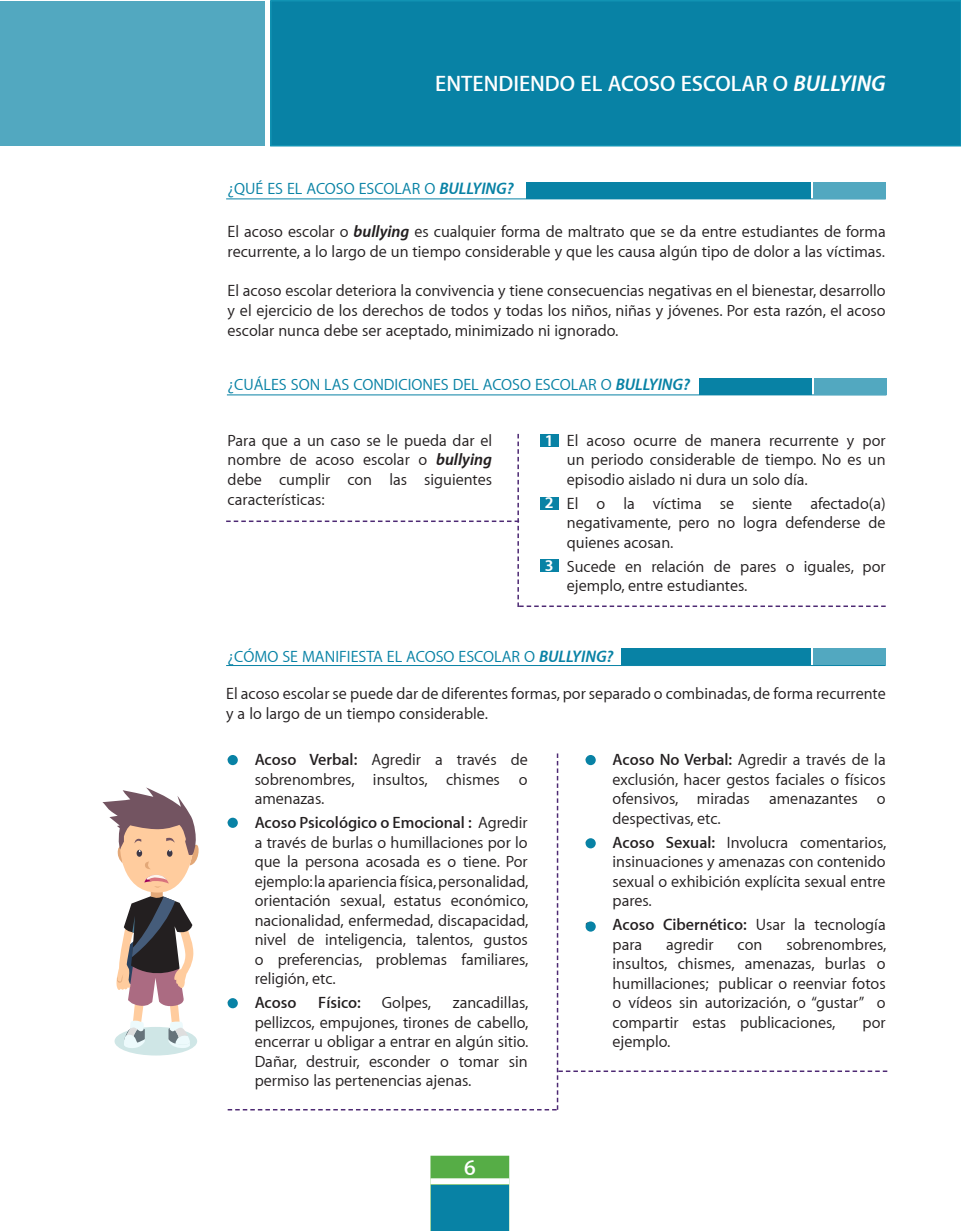
<style>
.page{position:relative;width:961px;height:1231px;background:#fff}
.page>*{position:absolute;margin:0;border:0;box-sizing:border-box;transform-origin:0 0}
.t1{font:600 22.5px "Myriad Apple";color:#fff}
.t2{font:16.5px/19.5px "Myriad Apple Text";color:#231f20;text-align:justify}
.t3{font:16.5px "Myriad Apple Text";color:#0882a5}
.t4{font:600 16.5px "Myriad Apple";color:#231f20}
.t5{font:700 16.5px "Myriad Apple";color:#fff}
.s1{font-weight:700;font-style:italic}
.s2{font-family:"Myriad Apple";font-weight:700;font-style:italic}
.s3{font-family:"Myriad Apple";font-weight:600}
</style>
<div class="page">
<div style="left:430px;top:1155px;width:79px;height:76px;background:#56ad46;border:2px solid #56ad46"></div>
<div style="left:431px;top:1185px;width:77px;height:45px;background:#0882a5"></div>
<svg style="left:430px;top:1178px;width:79px;height:6px"></svg>
<div style="left:271px;top:1px;width:690px;height:145px;background:#0882a5"></div>
<div style="left:270px;top:0;width:691px;height:146px;border:2px solid #1193b3"></div>
<div style="left:0;top:1px;width:264px;height:145px;background:#52a8c0"></div>
<hr style="left:226px;top:665px;width:659px;height:1px;background:#0882a5">
<div style="left:813px;top:648px;width:72px;height:17px;background:#52a8c0"></div>
<div style="left:621px;top:648px;width:189px;height:17px;background:#0882a5"></div>
<hr style="left:227px;top:394px;width:659px;height:1px;background:#0882a5">
<div style="left:814px;top:378px;width:72px;height:16px;background:#52a8c0"></div>
<div style="left:698px;top:378px;width:113px;height:16px;background:#0882a5"></div>
<hr style="left:226px;top:198px;width:659px;height:1px;background:#0882a5">
<div style="left:813px;top:182px;width:72px;height:16px;background:#52a8c0"></div>
<div style="left:526px;top:182px;width:284px;height:16px;background:#0882a5"></div>
<div style="left:114px;top:1027px;width:83px;height:28px;background:#cfe6e6;border-radius:50%"></div>
<svg style="left:102px;top:787px;width:97px;height:261px"></svg>
<svg style="left:226px;top:434px;width:659px;height:173px"></svg>
<svg style="left:228px;top:753px;width:659px;height:357px"></svg>
<p class="t1" style="left:435px;top:70px;width:452px">ENTENDIENDO EL ACOSO ESCOLAR O <span class="s1">BULLYING</span></p>
<p class="t3" style="left:228px;top:178px;width:287px">¿QUÉ ES EL ACOSO ESCOLAR O <span class="s2">BULLYING?</span></p>
<p class="t2" style="left:228px;top:221px;width:659px">El acoso escolar o <span class="s2">bullying</span> es cualquier forma de maltrato que se da entre estudiantes de forma recurrente, a lo largo de un tiempo considerable y que les causa algún tipo de dolor a las víctimas.</p>
<p class="t2" style="left:228px;top:281px;width:659px">El acoso escolar deteriora la convivencia y tiene consecuencias negativas en el bienestar, desarrollo y el ejercicio de los derechos de todos y todas los niños, niñas y jóvenes. Por esta razón, el acoso escolar nunca debe ser aceptado, minimizado ni ignorado.</p>
<p class="t3" style="left:228px;top:374px;width:464px">¿CUÁLES SON LAS CONDICIONES DEL ACOSO ESCOLAR O <span class="s2">BULLYING?</span></p>
<p class="t2" style="left:228px;top:430px;width:266px">Para que a un caso se le pueda dar el nombre de acoso escolar o <span class="s2">bullying </span>debe cumplir con las siguientes características:</p>
<p class="t2" style="left:567px;top:430px;width:320px;text-indent:-27px">1. El acoso ocurre de manera recurrente y por un periodo considerable de tiempo. No es un episodio aislado ni dura un solo día.</p>
<p class="t2" style="left:567px;top:493px;width:320px;text-indent:-27px">1. El o la víctima se siente afectado(a) negativamente, pero no logra defenderse de quienes acosan.</p>
<p class="t2" style="left:567px;top:556px;width:320px;text-indent:-27px">1. Sucede en relación de pares o iguales, por ejemplo, entre estudiantes.</p>
<p class="t5" style="left:544px;top:430px;width:10px">1</p>
<p class="t5" style="left:544px;top:492px;width:10px">2</p>
<p class="t5" style="left:544px;top:555px;width:10px">3</p>
<p class="t3" style="left:228px;top:646px;width:387px">¿CÓMO SE MANIFIESTA EL ACOSO ESCOLAR O <span class="s2">BULLYING?</span></p>
<p class="t2" style="left:226px;top:683px;width:661px">El acoso escolar se puede dar de diferentes formas, por separado o combinadas, de forma recurrente y a lo largo de un tiempo considerable.</p>
<p class="t2" style="left:255px;top:749px;width:274px;text-indent:-27px"><span class="s3">• Acoso Verbal:</span> Agredir a través de sobrenombres, insultos, chismes o amenazas.</p>
<p class="t2" style="left:255px;top:812px;width:275px;text-indent:-27px"><span class="s3">• Acoso Psicológico o Emocional :</span> Agredir a través de burlas o humillaciones por lo que la persona acosada es o tiene. Por ejemplo: la apariencia física, personalidad, orientación sexual, estatus económico, nacionalidad, enfermedad, discapacidad, nivel de inteligencia, talentos, gustos o preferencias, problemas familiares, religión, etc.</p>
<p class="t4" style="left:228px;top:992px;width:70px">• Acoso</p>
<p class="t4" style="left:318px;top:992px;width:44px">Físico:</p>
<p class="t2" style="left:382px;top:992px;width:51px">Golpes,</p>
<p class="t2" style="left:255px;top:992px;width:275px;text-indent:198px">zancadillas, pellizcos, empujones, tirones de cabello, encerrar u obligar a entrar en algún sitio.<br>Dañar, destruir, esconder o tomar sin permiso las pertenencias ajenas.</p>
<h1 class="t1" style="left:464px;top:1153px;width:13px">6</h1>
<p class="t2" style="left:612px;top:749px;width:274px;text-indent:-27px"><span class="s3">• Acoso No Verbal:</span> Agredir a través de la exclusión, hacer gestos faciales o físicos ofensivos, miradas amenazantes o despectivas, etc.</p>
<p class="t2" style="left:612px;top:832px;width:275px;text-indent:-27px"><span class="s3">• Acoso Sexual:</span> Involucra comentarios, insinuaciones y amenazas con contenido sexual o exhibición explícita sexual entre pares.</p>
<p class="t2" style="left:612px;top:914px;width:274px;text-indent:-27px"><span class="s3">• Acoso Cibernético:</span> Usar la tecnología para</p>
<p class="t2" style="left:612px;top:934px;width:275px;text-indent:174px">sobrenombres, insultos, chismes, amenazas, burlas o humillaciones; publicar o reenviar fotos o vídeos sin autorización, o “gustar” o compartir estas publicaciones,</p>
<p class="t2" style="left:666px;top:934px;width:49px">agredir</p>
<p class="t2" style="left:737px;top:934px;width:26px">con</p>
<p class="t2" style="left:862px;top:1012px;width:25px">por</p>
<p class="t2" style="left:612px;top:1031px;width:59px">ejemplo.</p>
</div>
